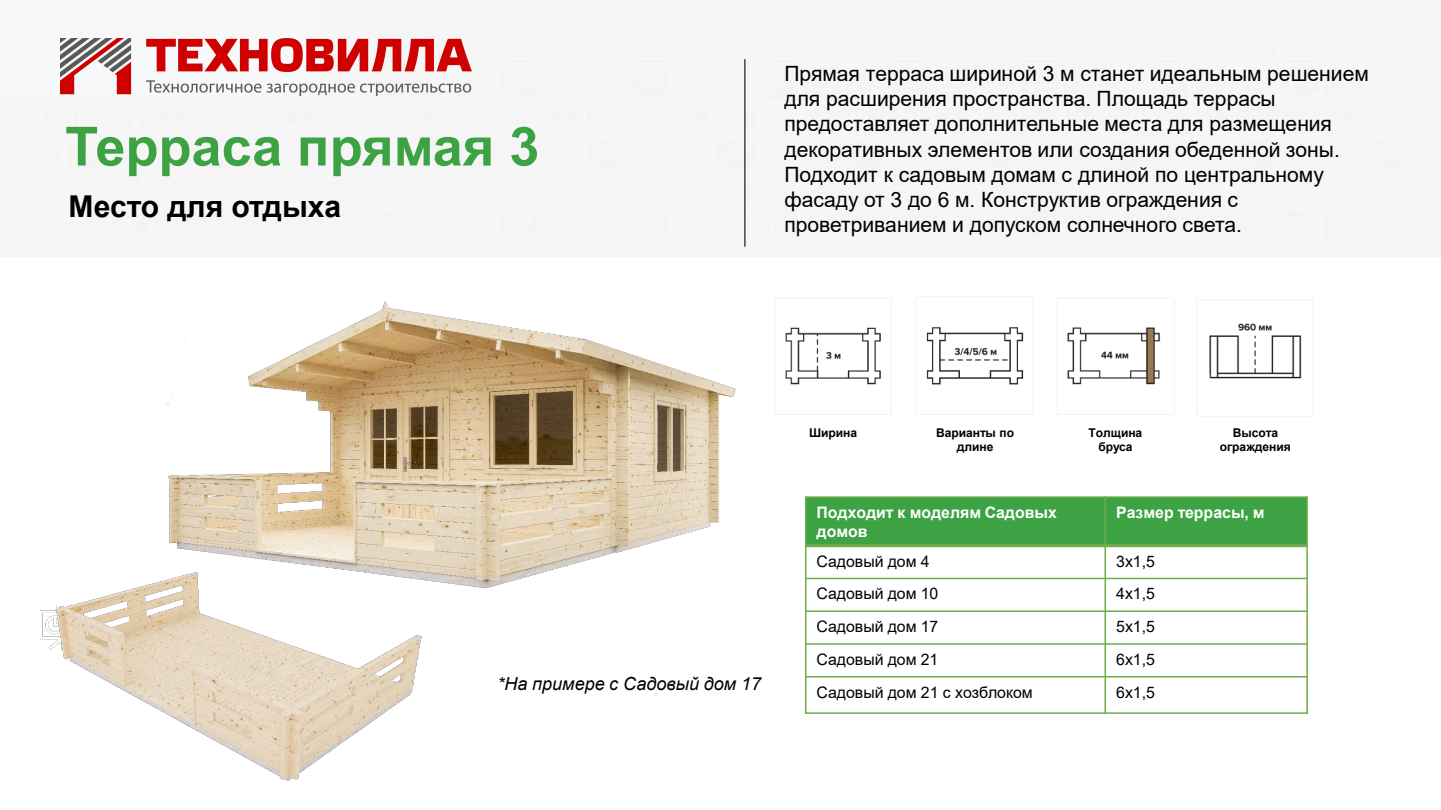
<style>
.page{position:relative;width:1441px;height:810px;background:#fff}
.page>*{position:absolute;margin:0;border:0;box-sizing:border-box;transform-origin:0 0}
.t1{font:700 54px "Arial";color:#3ca244}
.t2{font:700 30px "Arial";color:#000}
.t3{font:21px/25.2px "Arial";color:#000}
.t4{font:italic 18px "Arial";color:#000}
.t5{font:15.9px "Arial";color:#000}
.t6{font:700 15.9px/18.9px "Arial";color:#fff}
.t7{font:700 12px/14.4px "Arial";letter-spacing:-.005em;color:#000;text-align:center}
</style>
<div class="page">
<div style="left:25px;top:33px;width:1380px;height:214px;background:#f6f6f6"></div>
<hr style="left:744px;top:59px;width:1px;height:188px;background:#000">
<img style="left:1057px;top:298px;width:117px;height:117px">
<img style="left:775px;top:298px;width:117px;height:117px">
<img style="left:1197px;top:299px;width:117px;height:117px">
<img style="left:916px;top:297px;width:118px;height:118px">
<div style="left:805px;top:497px;width:300px;height:49px;background:#3ca244"></div>
<div style="left:1105px;top:497px;width:201px;height:49px;background:#3ca244"></div>
<hr style="left:1104px;top:496px;width:1px;height:218px;background:#70ad47">
<hr style="left:805px;top:544px;width:502px;height:3px;background:#70ad47">
<hr style="left:805px;top:578px;width:502px;height:1px;background:#70ad47">
<hr style="left:805px;top:610px;width:502px;height:2px;background:#70ad47">
<hr style="left:805px;top:643px;width:502px;height:2px;background:#70ad47">
<hr style="left:805px;top:676px;width:502px;height:2px;background:#70ad47">
<hr style="left:805px;top:496px;width:1px;height:218px;background:#70ad47">
<hr style="left:1306px;top:496px;width:1px;height:218px;background:#70ad47">
<hr style="left:805px;top:496px;width:502px;height:2px;background:#70ad47">
<hr style="left:805px;top:712px;width:502px;height:2px;background:#70ad47">
<img style="left:166px;top:286px;width:570px;height:303px">
<img style="left:40px;top:543px;width:436px;height:238px">
<div style="left:0;top:0;width:319px;height:96px;background:#f7f8f9"></div>
<img style="left:60px;top:39px;width:411px;height:57px">
<h1 class="t1" style="left:65px;top:109px;width:475px">Терраса прямая 3</h1>
<h2 class="t2" style="left:69px;top:185px;width:274px">Место для отдыха</h2>
<p class="t3" style="left:784px;top:61px;width:586px">Прямая терраса шириной 3 м станет идеальным решением для расширения пространства. Площадь террасы предоставляет дополнительные места для размещения декоративных элементов или создания обеденной зоны.<br>Подходит к садовым домам с длиной по центральному фасаду от 3 до 6 м. Конструктив ограждения с проветриванием и допуском солнечного света.</p>
<p class="t4" style="left:497px;top:672px;width:265px">*На примере с Садовый дом 17</p>
<p class="t7" style="left:809px;top:426px;width:50px">Ширина</p>
<p class="t7" style="left:936px;top:426px;width:80px">Варианты по длине</p>
<p class="t7" style="left:1088px;top:426px;width:55px">Толщина бруса</p>
<p class="t7" style="left:1219px;top:426px;width:72px">Высота ограждения</p>
<p class="t6" style="left:816px;top:503px;width:242px">Подходит к моделям Садовых домов</p>
<p class="t6" style="left:1116px;top:503px;width:150px">Размер террасы, м</p>
<p class="t5" style="left:816px;top:550px;width:114px">Садовый дом 4</p>
<p class="t5" style="left:1116px;top:550px;width:40px">3х1,5</p>
<p class="t5" style="left:816px;top:583px;width:123px">Садовый дом 10</p>
<p class="t5" style="left:1116px;top:583px;width:40px">4х1,5</p>
<p class="t5" style="left:816px;top:616px;width:123px">Садовый дом 17</p>
<p class="t5" style="left:1116px;top:616px;width:40px">5х1,5</p>
<p class="t5" style="left:816px;top:648px;width:123px">Садовый дом 21</p>
<p class="t5" style="left:1116px;top:648px;width:40px">6х1,5</p>
<p class="t5" style="left:816px;top:681px;width:218px">Садовый дом 21 с хозблоком</p>
<p class="t5" style="left:1116px;top:681px;width:40px">6х1,5</p>
</div>
